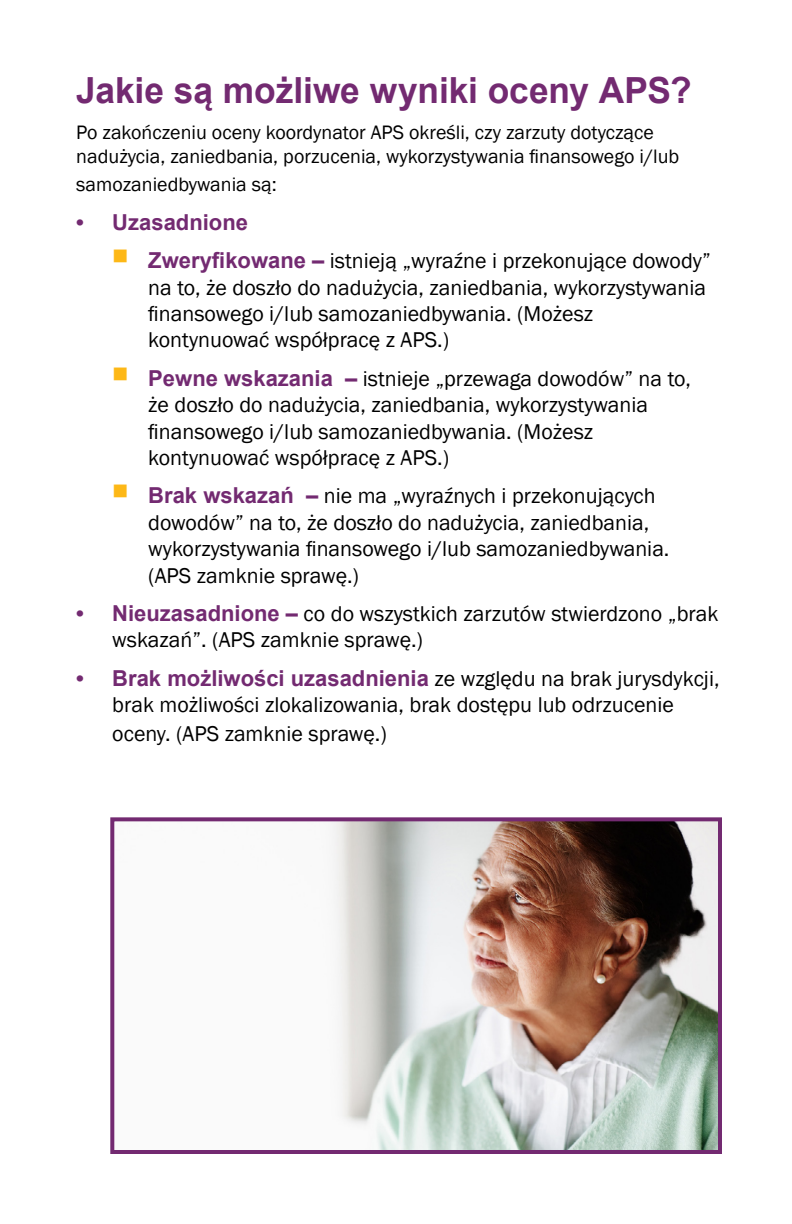
<style>
.page{position:relative;width:792px;height:1224px;background:#fff}
.page>*{position:absolute;margin:0;border:0;box-sizing:border-box;transform-origin:0 0}
.t1{font:700 36px "Arial";letter-spacing:-.005em;color:#732a71}
.t2{font:22px/26.4px "Franklin Gothic";color:#000}
.t3{font:700 22px "Arial";color:#732a71}
.t4{font:20px/24px "Franklin Gothic";color:#000}
.s1{font-family:"Arial";font-weight:700;color:#732a71}
</style>
<div class="page">
<img style="left:331px;top:822px;width:386px;height:327px">
<div style="left:110px;top:817px;width:612px;height:337px;border:4px solid #732a71"></div>
<p class="t1" style="left:76px;top:66px;width:617px">Jakie są możliwe wyniki oceny APS?</p>
<p class="t4" style="left:76px;top:120px;width:605px">Po zakończeniu oceny koordynator APS określi, czy zarzuty dotyczące nadużycia, zaniedbania, porzucenia, wykorzystywania finansowego i/lub</p>
<p class="t4" style="left:76px;top:173px;width:202px">samozaniedbywania są:</p>
<p class="t3" style="left:76px;top:207px;width:173px">• Uzasadnione</p>
<p class="t2" style="left:148px;top:248px;width:564px;text-indent:-36px"><sup>■</sup> <span class="s1">Zweryfikowane –</span> istnieją „wyraźne i przekonujące dowody” na to, że doszło do nadużycia, zaniedbania, wykorzystywania finansowego i/lub samozaniedbywania. (Możesz kontynuować współpracę z APS.)</p>
<p class="t2" style="left:112px;top:366px;width:580px;text-align:center"><sup>■</sup> <span class="s1">Pewne wskazania –</span> istnieje „przewaga dowodów” na to, że doszło do nadużycia, zaniedbania, wykorzystywania</p>
<p class="t2" style="left:148px;top:418px;width:446px">finansowego i/lub samozaniedbywania. (Możesz kontynuować współpracę z APS.)</p>
<p class="t2" style="left:148px;top:483px;width:523px;text-indent:-36px"><sup>■</sup> <span class="s1">Brak wskazań –</span> nie ma „wyraźnych i przekonujących dowodów” na to, że doszło do nadużycia, zaniedbania, wykorzystywania finansowego i/lub samozaniedbywania.</p>
<p class="t2" style="left:148px;top:562px;width:212px">(APS zamknie sprawę.)</p>
<p class="t2" style="left:112px;top:601px;width:608px;text-indent:-36px"><span class="s1">• Nieuzasadnione –</span> co do wszystkich zarzutów stwierdzono „brak wskazań”. (APS zamknie sprawę.)</p>
<p class="t2" style="left:76px;top:666px;width:645px;text-align:center"><span class="s1">• Brak możliwości uzasadnienia</span> ze względu na brak jurysdykcji, brak możliwości zlokalizowania, brak dostępu lub odrzucenie</p>
<p class="t2" style="left:112px;top:721px;width:276px">oceny. (APS zamknie sprawę.)</p>
</div>
